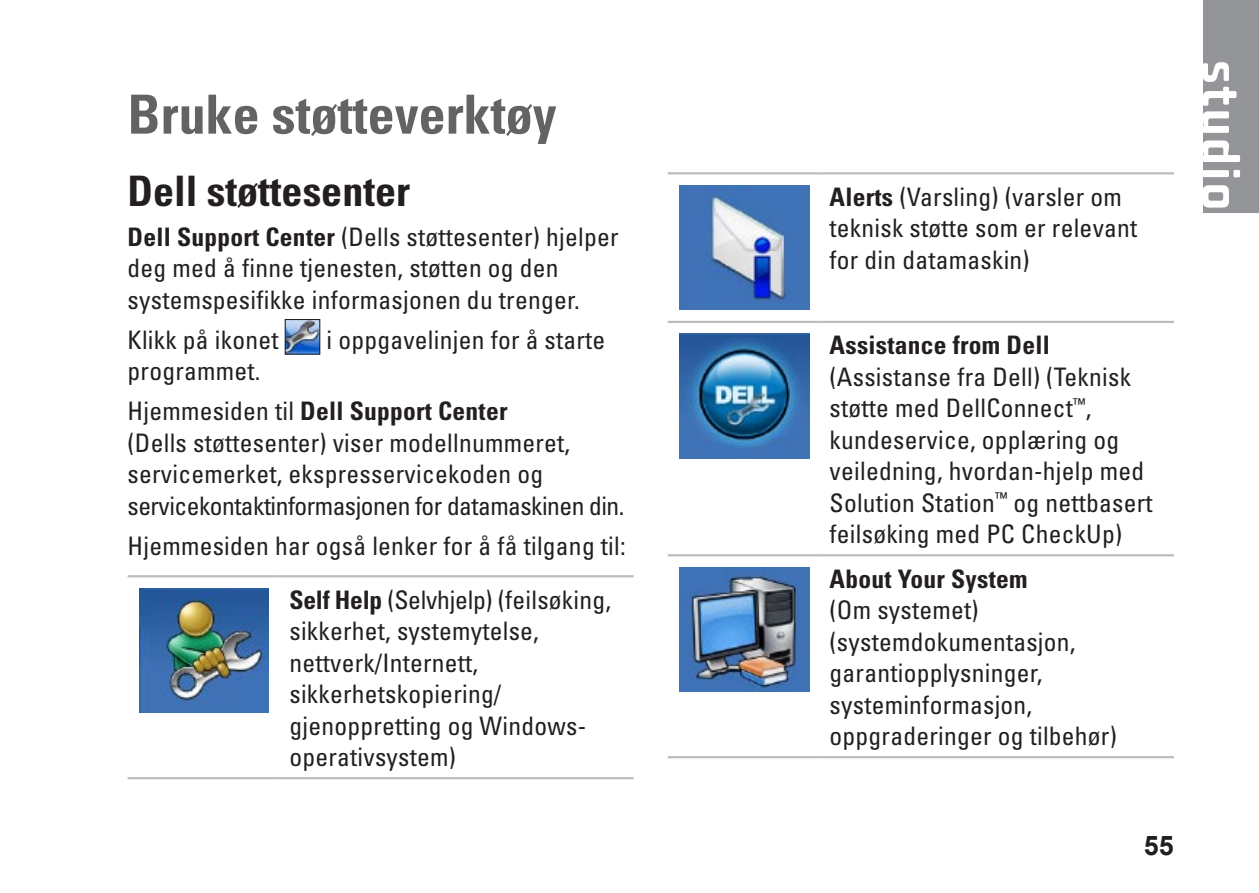
<style>
.page{position:relative;width:1259px;height:893px;background:#fff}
.page>*{position:absolute;margin:0;border:0;box-sizing:border-box;transform-origin:0 0}
.t1{font:700 condensed 54px "Univers";color:#636366}
.t2{font:700 condensed 42px "Univers";color:#231f20}
.t3{font:700 27px "Arial";color:#231f20}
.t4{font:condensed 25.5px/31.5px "Univers";letter-spacing:.01em;color:#231f20}
.t5{font:700 condensed 25.5px "Univers";letter-spacing:.01em;color:#231f20}
.s1{font-weight:700}
</style>
<div class="page">
<div style="left:1203px;top:0;width:56px;height:213px;background:#939598"></div>
<svg style="left:1203px;top:62px;width:33px;height:71px"></svg>
<svg style="left:1203px;top:140px;width:37px;height:22px"></svg>
<div style="left:1233px;top:170px;width:7px;height:7px;background:#fff;border-radius:2px"></div>
<div style="left:1202px;top:170px;width:27px;height:7px;background:#fff;border-radius:2px"></div>
<svg style="left:1203px;top:185px;width:26px;height:23px"></svg>
<img style="left:287px;top:321px;width:31px;height:32px">
<div style="left:285px;top:319px;width:35px;height:36px;border:1px solid #231f20"></div>
<hr style="left:128px;top:575px;width:149px;height:2px;background:#bcbdc0">
<hr style="left:277px;top:575px;width:357px;height:2px;background:#bcbdc0">
<hr style="left:128px;top:777px;width:149px;height:2px;background:#bcbdc0">
<hr style="left:277px;top:777px;width:357px;height:2px;background:#bcbdc0">
<img style="left:140px;top:588px;width:129px;height:125px">
<hr style="left:668px;top:756px;width:149px;height:2px;background:#bcbdc0">
<hr style="left:817px;top:756px;width:357px;height:2px;background:#bcbdc0">
<hr style="left:668px;top:172px;width:149px;height:2px;background:#bcbdc0">
<hr style="left:817px;top:172px;width:357px;height:2px;background:#bcbdc0">
<hr style="left:668px;top:321px;width:149px;height:2px;background:#bcbdc0">
<hr style="left:817px;top:321px;width:357px;height:2px;background:#bcbdc0">
<hr style="left:668px;top:554px;width:149px;height:2px;background:#bcbdc0">
<hr style="left:817px;top:554px;width:357px;height:2px;background:#bcbdc0">
<img style="left:680px;top:185px;width:129px;height:125px">
<img style="left:680px;top:334px;width:129px;height:124px">
<img style="left:680px;top:567px;width:129px;height:125px">
<h1 class="t1" style="left:128px;top:81px;width:430px">Bruke støtteverktøy</h1>
<h2 class="t2" style="left:128px;top:165px;width:284px">Dell støttesenter</h2>
<p class="t4" style="left:128px;top:220px;width:492px"><span class="s1">Dell Support Center</span> (Dells støttesenter) hjelper deg med å finne tjenesten, støtten og den systemspesifikke informasjonen du trenger.</p>
<p class="t4" style="left:128px;top:323px;width:152px">Klikk på ikonet</p>
<p class="t4" style="left:326px;top:323px;width:280px">i oppgavelinjen for å starte</p>
<p class="t4" style="left:128px;top:351px;width:381px;line-height:39.9px">programmet.<br>Hjemmesiden til <span class="s1">Dell Support Center</span></p>
<p class="t4" style="left:128px;top:426px;width:498px">(Dells støttesenter) viser modellnummeret, servicemerket, ekspresservicekoden og servicekontaktinformasjonen for datamaskinen din.</p>
<p class="t4" style="left:289px;top:518px;width:338px;line-height:54px;text-indent:-162px">Hjemmesiden har også lenker for å få tilgang til:<br><span class="s1">Self Help</span> (Selvhjelp) (feilsøking,</p>
<p class="t4" style="left:289px;top:615px;width:298px">sikkerhet, systemytelse, nettverk/Internett, sikkerhetskopiering/ gjenoppretting og Windows&shy;operativsystem)</p>
<p class="t4" style="left:829px;top:181px;width:309px"><span class="s1">Alerts</span> (Varsling) (varsler om teknisk støtte som er relevant for din datamaskin)</p>
<p class="t5" style="left:829px;top:330px;width:222px">Assistance from Dell</p>
<p class="t4" style="left:829px;top:361px;width:324px">(Assistanse fra Dell) (Teknisk støtte med DellConnect<sup>™</sup>, kundeservice, opplæring og veiledning, hvordan-hjelp med<br>Solution Station<sup>™</sup> og nettbasert feilsøking med PC CheckUp)</p>
<p class="t5" style="left:829px;top:563px;width:199px">About Your System</p>
<p class="t4" style="left:829px;top:594px;width:289px">(Om systemet) (systemdokumentasjon, garantiopplysninger, systeminformasjon, oppgraderinger og tilbehør)</p>
<p class="t3" style="left:1144px;top:827px;width:32px">55</p>
</div>
